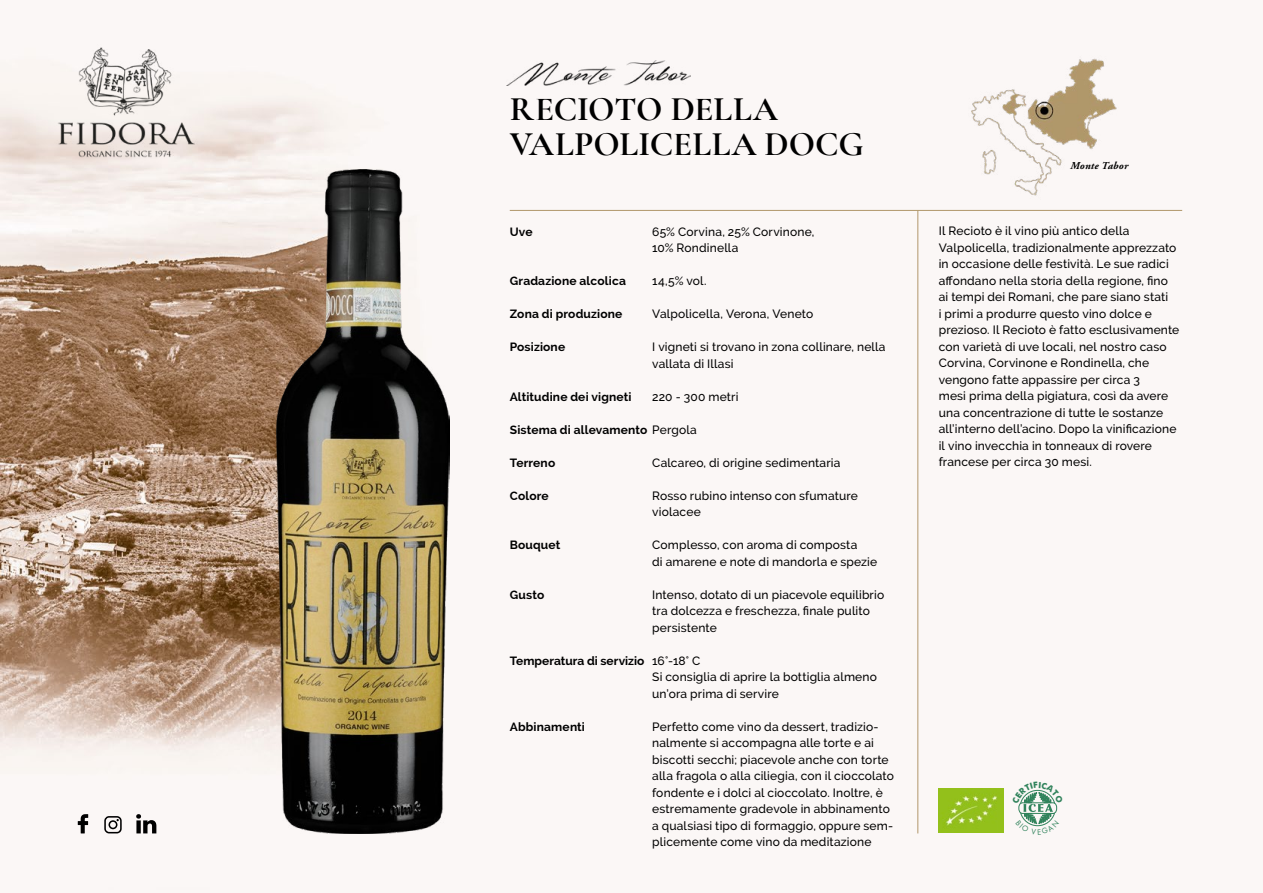
<style>
.page{position:relative;width:1263px;height:893px;background:#fff}
.page>*{position:absolute;margin:0;border:0;box-sizing:border-box;transform-origin:0 0}
.t1{font:700 34.5px/34.5px "Cormorant Garamond";letter-spacing:-.005em;color:#000}
.t2{font:500 12px/16.5px "Raleway";letter-spacing:.015em;color:#000}
.t3{font:700 12px "Raleway";letter-spacing:.015em;color:#000}
.t4{font:italic 700 10.5px "Adobe Garamond Pro";letter-spacing:.02em;color:#000}
.s1{font-weight:500}
.s2{font-weight:700}
</style>
<div class="page">
<img style="left:0;top:44px;width:1183px;height:790px">
<img style="left:969px;top:55px;width:149px;height:149px">
<svg style="left:78px;top:814px;width:10px;height:19px"></svg>
<svg style="left:104px;top:816px;width:18px;height:17px"></svg>
<svg style="left:136px;top:814px;width:20px;height:19px"></svg>
<img style="left:36px;top:45px;width:162px;height:114px">
<img style="left:938px;top:789px;width:65px;height:43px">
<hr style="left:917px;top:210px;width:1px;height:623px;background:#b1976b">
<hr style="left:510px;top:210px;width:672px;height:1px;background:#b1976b">
<img style="left:506px;top:61px;width:184px;height:24px">
<img style="left:277px;top:170px;width:172px;height:663px">
<svg style="left:1012px;top:782px;width:51px;height:52px"></svg>
<h1 class="t1" style="left:510px;top:92px;width:355px">RECIOTO DELLA<br>VALPOLICELLA DOCG</h1>
<p class="t3" style="left:510px;top:225px;width:24px">Uve</p>
<p class="t2" style="left:652px;top:223px;width:164px">65% Corvina, 25% Corvinone,<br>10% Rondinella</p>
<p class="t3" style="left:510px;top:274px;width:118px">Gradazione alcolica</p>
<p class="t2" style="left:652px;top:273px;width:56px">14,5% vol.</p>
<p class="t3" style="left:510px;top:307px;width:114px">Zona di produzione</p>
<p class="t2" style="left:652px;top:306px;width:162px">Valpolicella, Verona, Veneto</p>
<p class="t3" style="left:510px;top:340px;width:57px">Posizione</p>
<p class="t2" style="left:652px;top:339px;width:235px">I vigneti si trovano in zona collinare, nella vallata di Illasi</p>
<p class="t3" style="left:510px;top:390px;width:123px">Altitudine dei vigneti</p>
<p class="t2" style="left:652px;top:388px;width:88px">220 - 300 metri</p>
<p class="t3" style="left:510px;top:423px;width:189px">Sistema di allevamento <span class="s1">Pergola</span></p>
<p class="t3" style="left:510px;top:456px;width:47px">Terreno</p>
<p class="t2" style="left:652px;top:454px;width:190px">Calcareo, di origine sedimentaria</p>
<p class="t3" style="left:510px;top:489px;width:40px">Colore</p>
<p class="t2" style="left:652px;top:487px;width:207px">Rosso rubino intenso con sfumature violacee</p>
<p class="t3" style="left:510px;top:538px;width:52px">Bouquet</p>
<p class="t2" style="left:652px;top:537px;width:226px">Complesso, con aroma di composta<br>di amarene e note di mandorla e spezie</p>
<p class="t3" style="left:510px;top:588px;width:36px">Gusto</p>
<p class="t2" style="left:652px;top:586px;width:233px">Intenso, dotato di un piacevole equilibrio tra dolcezza e freschezza, finale pulito persistente</p>
<p class="t2" style="left:652px;top:652px;width:226px;text-indent:-142px"><span class="s2">Temperatura di servizio</span> 16°-18° C<br>Si consiglia di aprire la bottiglia almeno un’ora prima di servire</p>
<p class="t3" style="left:510px;top:720px;width:77px">Abbinamenti</p>
<p class="t2" style="left:652px;top:718px;width:243px">Perfetto come vino da dessert, tradizio&shy;nalmente si accompagna alle torte e ai biscotti secchi; piacevole anche con torte alla fragola o alla ciliegia, con il cioccolato fondente e i dolci al cioccolato. Inoltre, è estremamente gradevole in abbinamento a qualsiasi tipo di formaggio, oppure sem&shy;plicemente come vino da meditazione</p>
<p class="t4" style="left:1070px;top:159px;width:59px">Monte Tabor</p>
<p class="t2" style="left:939px;top:223px;width:242px">Il Recioto è il vino più antico della Valpolicella, tradizionalmente apprezzato in occasione delle festività. Le sue radici affondano nella storia della regione, fino ai tempi dei Romani, che pare siano stati<br>i primi a produrre questo vino dolce e prezioso. Il Recioto è fatto esclusivamente con varietà di uve locali, nel nostro caso Corvina, Corvinone e Rondinella, che vengono fatte appassire per circa 3<br>mesi prima della pigiatura, così da avere una concentrazione di tutte le sostanze all’interno dell’acino. Dopo la vinificazione il vino invecchia in tonneaux di rovere francese per circa 30 mesi.</p>
</div>
